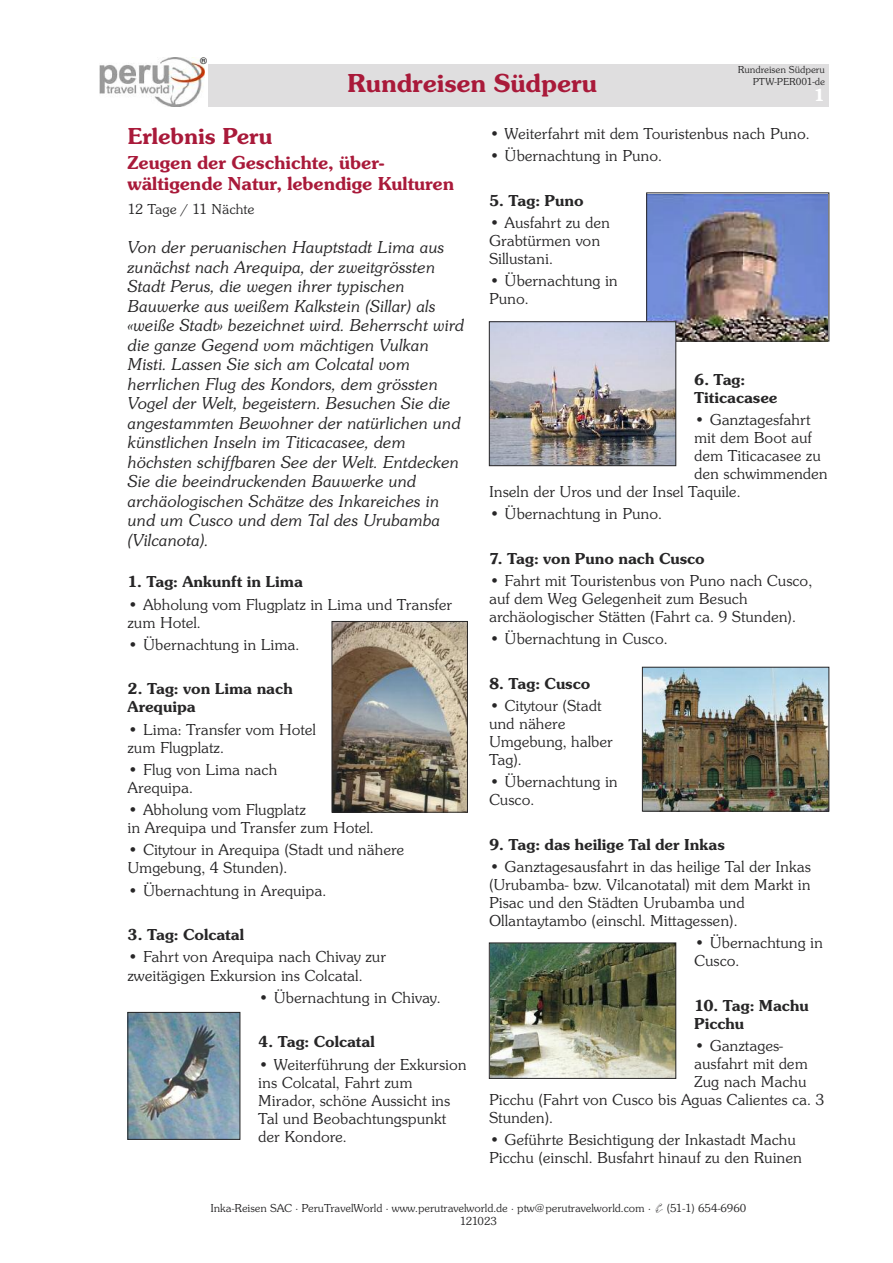
<style>
.page{position:relative;width:893px;height:1263px;background:#fff}
.page>*{position:absolute;margin:0;border:0;box-sizing:border-box;transform-origin:0 0}
.t1{font:600 27px "Souvenir Itc T";color:#a91a3a}
.t2{font:600 24px "Souvenir Itc T";color:#a91a3a}
.t3{font:600 19.5px/21px "Souvenir Itc T";color:#a91a3a}
.t4{font:italic 300 18px/19.5px "Souvenir Itc T";color:#272627}
.t5{font:600 18px "Souvenir Itc T";color:#fff}
.t6{font:300 16.5px/18px "Souvenir Itc T";color:#272627}
.t7{font:600 16.5px/18px "Souvenir Itc T";color:#272627}
.t8{font:300 15px "Souvenir Itc T";color:#272627}
.t9{font:300 12px/13.2px "Souvenir Itc T";color:#272627;text-align:center}
.t10{font:300 10.5px/11.6px "Souvenir Itc T";color:#272627;text-align:right}
.t11{font:600 9.75px "Nimbus Sans Novus T";color:#272627}
</style>
<div class="page">
<div style="left:208px;top:64px;width:621px;height:42px;background:#dfdedf"></div>
<img style="left:100px;top:57px;width:105px;height:49px">
<img style="left:334px;top:623px;width:132px;height:187px">
<div style="left:332px;top:621px;width:136px;height:191px;border:1px solid #272627"></div>
<img style="left:648px;top:195px;width:179px;height:144px">
<div style="left:646px;top:193px;width:183px;height:148px;border:1px solid #272627"></div>
<img style="left:491px;top:323px;width:183px;height:141px">
<div style="left:489px;top:321px;width:187px;height:145px;border:1px solid #272627"></div>
<img style="left:644px;top:669px;width:183px;height:140px">
<div style="left:642px;top:667px;width:187px;height:144px;border:1px solid #272627"></div>
<img style="left:491px;top:945px;width:183px;height:132px">
<div style="left:489px;top:943px;width:187px;height:136px;border:1px solid #272627"></div>
<img style="left:130px;top:1014px;width:108px;height:124px">
<div style="left:128px;top:1012px;width:112px;height:128px;border:1px solid #272627"></div>
<p class="t11" style="left:200px;top:55px;width:9px">®</p>
<h1 class="t1" style="left:347px;top:67px;width:251px">Rundreisen Südperu</h1>
<p class="t10" style="left:738px;top:64px;width:89px">Rundreisen Südperu<br>PTW-PER001-de</p>
<p class="t5" style="left:814px;top:85px;width:13px">1</p>
<h2 class="t2" style="left:128px;top:122px;width:146px">Erlebnis Peru</h2>
<p class="t3" style="left:128px;top:152px;width:328px">Zeugen der Geschichte, über&shy;wältigende Natur, lebendige Kulturen</p>
<p class="t8" style="left:128px;top:200px;width:128px">12 Tage / 11 Nächte</p>
<p class="t4" style="left:128px;top:237px;width:338px">Von der peruanischen Hauptstadt Lima aus zunächst nach Arequipa, der zweitgrössten Stadt Perus, die wegen ihrer typischen Bauwerke aus weißem Kalkstein (Sillar) als «weiße Stadt» bezeichnet wird. Beherrscht wird die ganze Gegend vom mächtigen Vulkan Misti. Lassen Sie sich am Colcatal vom herrlichen Flug des Kondors, dem grössten Vogel der Welt, begeistern. Besuchen Sie die angestammten Bewohner der natürlichen und künstlichen Inseln im Titicacasee, dem höchsten schiffbaren See der Welt. Entdecken Sie die beeindruckenden Bauwerke und archäologischen Schätze des Inkareiches in und um Cusco und dem Tal des Urubamba (Vilcanota).</p>
<p class="t7" style="left:128px;top:573px;width:177px">1. Tag: Ankunft in Lima</p>
<p class="t6" style="left:128px;top:595px;width:326px">• Abholung vom Flugplatz in Lima und Transfer zum Hotel.</p>
<p class="t6" style="left:128px;top:635px;width:173px">• Übernachtung in Lima.</p>
<p class="t7" style="left:128px;top:680px;width:167px">2. Tag: von Lima nach<br>Arequipa</p>
<p class="t6" style="left:128px;top:720px;width:190px">• Lima: Transfer vom Hotel zum Flugplatz.</p>
<p class="t6" style="left:128px;top:760px;width:151px">• Flug von Lima nach<br>Arequipa.</p>
<p class="t6" style="left:128px;top:800px;width:248px">• Abholung vom Flugplatz<br>in Arequipa und Transfer zum Hotel.</p>
<p class="t6" style="left:128px;top:841px;width:278px">• Citytour in Arequipa (Stadt und nähere<br>Umgebung, 4 Stunden).</p>
<p class="t6" style="left:128px;top:881px;width:200px">• Übernachtung in Arequipa.</p>
<p class="t7" style="left:128px;top:925px;width:118px">3. Tag: Colcatal</p>
<p class="t6" style="left:128px;top:948px;width:260px">• Fahrt von Arequipa nach Chivay zur zweitägigen Exkursion ins Colcatal.</p>
<p class="t6" style="left:258px;top:988px;width:184px">• Übernachtung in Chivay.</p>
<p class="t7" style="left:258px;top:1032px;width:118px">4. Tag: Colcatal</p>
<p class="t6" style="left:258px;top:1055px;width:210px">• Weiterführung der Exkursion ins Colcatal, Fahrt zum<br>Mirador, schöne Aussicht ins<br>Tal und Beobachtungspunkt der Kondore.</p>
<p class="t6" style="left:489px;top:124px;width:322px">• Weiterfahrt mit dem Touristenbus nach Puno.</p>
<p class="t6" style="left:489px;top:147px;width:175px">• Übernachtung in Puno.</p>
<p class="t7" style="left:489px;top:191px;width:96px">5. Tag: Puno</p>
<p class="t6" style="left:489px;top:213px;width:122px">• Ausfahrt zu den<br>Grabtürmen von<br>Sillustani.</p>
<p class="t6" style="left:489px;top:272px;width:130px">• Übernachtung in<br>Puno.</p>
<p class="t7" style="left:694px;top:370px;width:85px">6. Tag:<br>Titicacasee</p>
<p class="t6" style="left:694px;top:410px;width:118px">• Ganztagesfahrt</p>
<p class="t6" style="left:694px;top:428px;width:119px">mit dem Boot auf</p>
<p class="t6" style="left:694px;top:446px;width:128px">dem Titicacasee zu</p>
<p class="t6" style="left:694px;top:464px;width:135px">den schwimmenden</p>
<p class="t6" style="left:489px;top:482px;width:253px">Inseln der Uros und der Insel Taquile.</p>
<p class="t6" style="left:489px;top:505px;width:175px">• Übernachtung in Puno.</p>
<p class="t7" style="left:489px;top:549px;width:217px">7. Tag: von Puno nach Cusco</p>
<p class="t6" style="left:489px;top:571px;width:325px">• Fahrt mit Touristenbus von Puno nach Cusco, auf dem Weg Gelegenheit zum Besuch archäologischer Stätten (Fahrt ca. 9 Stunden).</p>
<p class="t6" style="left:489px;top:630px;width:180px">• Übernachtung in Cusco.</p>
<p class="t7" style="left:489px;top:674px;width:103px">8. Tag: Cusco</p>
<p class="t6" style="left:489px;top:696px;width:125px">• Citytour (Stadt und nähere<br>Umgebung, halber<br>Tag).</p>
<p class="t6" style="left:489px;top:773px;width:130px">• Übernachtung in<br>Cusco.</p>
<p class="t7" style="left:489px;top:835px;width:237px">9. Tag: das heilige Tal der Inkas</p>
<p class="t6" style="left:489px;top:857px;width:324px">• Ganztagesausfahrt in das heilige Tal der Inkas (Urubamba- bzw. Vilcanotatal) mit dem Markt in Pisac und den Städten Urubamba und Ollantaytambo (einschl. Mittagessen).</p>
<p class="t6" style="left:694px;top:934px;width:130px">• Übernachtung in<br>Cusco.</p>
<p class="t7" style="left:694px;top:996px;width:116px">10. Tag: Machu<br>Picchu</p>
<p class="t6" style="left:694px;top:1036px;width:90px">• Ganztages-</p>
<p class="t6" style="left:694px;top:1054px;width:115px">ausfahrt mit dem</p>
<p class="t6" style="left:694px;top:1072px;width:114px">Zug nach Machu</p>
<p class="t6" style="left:489px;top:1090px;width:337px">Picchu (Fahrt von Cusco bis Aguas Calientes ca. 3</p>
<p class="t6" style="left:489px;top:1108px;width:66px">Stunden).</p>
<p class="t6" style="left:489px;top:1131px;width:314px">• Geführte Besichtigung der Inkastadt Machu<br>Picchu (einschl. Busfahrt hinauf zu den Ruinen</p>
<p class="t9" style="left:210px;top:1201px;width:538px">Inka-Reisen SAC · PeruTravelWorld · www.perutravelworld.de · ptw@perutravelworld.com · ✆ (51-1) 654-6960<br>121023</p>
</div>
